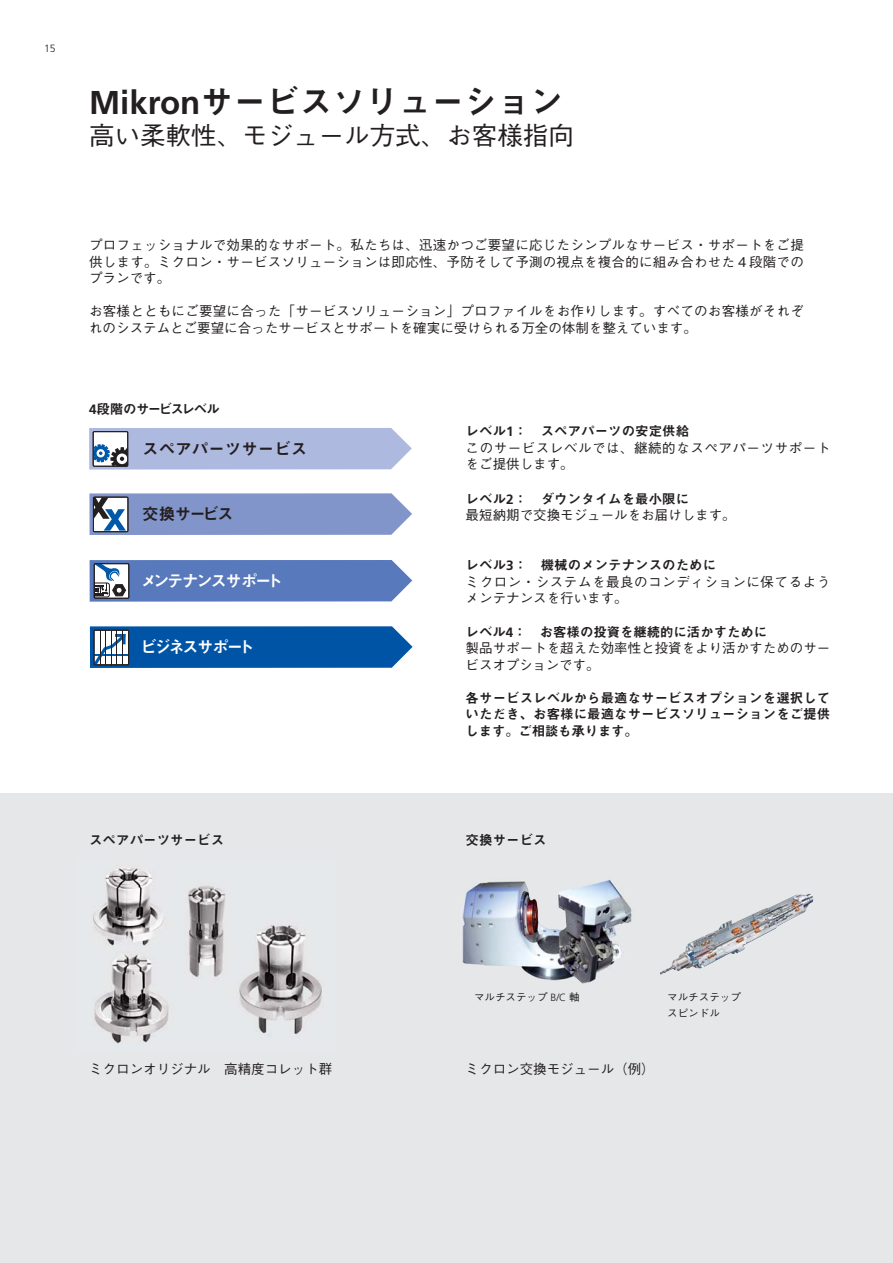
<style>
.page{position:relative;width:893px;height:1263px;background:#fff}
.page>*{position:absolute;margin:0;border:0;box-sizing:border-box;transform-origin:0 0}
.t1{font:33px "Midashi Go Pro MB31 90 msp RKSJ H";color:#231f20}
.t2{font:25.5px "Gothic BBB Pro Medium 90 msp RKSJ H";color:#231f20}
.t3{font:16.5px "Midashi Go Pro MB31 90 msp RKSJ H";letter-spacing:-.145em;color:#fff}
.t4{font:16.5px "Midashi Go Pro MB31 90 msp RKSJ H";color:#231f20}
.t5{font:13.5px/16.5px "Gothic BBB Pro Medium 90 msp RKSJ H";color:#231f20;text-align:justify}
.t6{font:13.5px/16.5px "Midashi Go Pro MB31 90 msp RKSJ H";color:#231f20;text-align:justify}
.t7{font:13.5px/16.5px "Gothic BBB Pro Medium 90 msp RKSJ H";letter-spacing:.02em;color:#231f20}
.t8{font:13.5px/16.5px "Gothic BBB Pro Medium 90 msp RKSJ H";letter-spacing:.04em;color:#231f20}
.t9{font:13.5px "Midashi Go Pro MB31 90 msp RKSJ H";letter-spacing:-.09em;color:#231f20}
.t10{font:10.5px/16.5px "Gothic BBB Pro Medium 90 msp RKSJ H";color:#231f20}
.t11{font:300 10.5px "Frutiger LT Std";color:#231f20}
.s1{font-family:"Frutiger LT Std";font-weight:700}
.s2{font-family:"Frutiger";font-weight:700}
.s3{font-family:"Frutiger";font-weight:300}
</style>
<div class="page">
<div style="left:0;top:793px;width:892px;height:470px;background:#e6e7e8"></div>
<img style="left:93px;top:868px;width:229px;height:176px">
<img style="left:462px;top:879px;width:170px;height:105px">
<img style="left:660px;top:894px;width:153px;height:81px">
<svg style="left:90px;top:560px;width:322px;height:42px;background:#6482bd"></svg>
<div style="left:94px;top:563px;width:35px;height:36px;border:1px solid #231f20"></div>
<svg style="left:89px;top:493px;width:323px;height:42px;background:#899bcc"></svg>
<div style="left:93px;top:497px;width:35px;height:35px;border:1px solid #231f20"></div>
<svg style="left:90px;top:626px;width:322px;height:42px;background:#1763ad"></svg>
<hr style="left:100px;top:631px;width:1px;height:34px;background:#231f20">
<hr style="left:105px;top:631px;width:1px;height:34px;background:#231f20">
<hr style="left:111px;top:631px;width:1px;height:34px;background:#231f20">
<hr style="left:116px;top:631px;width:1px;height:34px;background:#231f20">
<hr style="left:122px;top:631px;width:1px;height:34px;background:#231f20">
<div style="left:94px;top:630px;width:35px;height:35px;border:1px solid #231f20"></div>
<svg style="left:89px;top:428px;width:323px;height:42px;background:#b0badc"></svg>
<p class="t11" style="left:44px;top:43px;width:13px">15</p>
<h1 class="t1" style="left:89px;top:89px;width:476px"><span class="s1">Mikron</span>サービスソリューション</h1>
<h2 class="t2" style="left:89px;top:126px;width:486px">高い柔軟性、モジュール方式、お客様指向</h2>
<p class="t5" style="left:89px;top:239px;width:716px">プロフェッショナルで効果的なサポート。私たちは、迅速かつご要望に応じたシンプルなサービス・サポートをご提供します。ミクロン・サービスソリューションは即応性、予防そして予測の視点を複合的に組み合わせた４段階でのプランです。</p>
<p class="t7" style="left:89px;top:305px;width:716px">お客様とともにご要望に合った「サービスソリューション」プロファイルをお作りします。すべてのお客様がそれぞれのシステムとご要望に合ったサービスとサポートを確実に受けられる万全の体制を整えています。</p>
<p class="t9" style="left:89px;top:404px;width:132px"><span class="s2">4</span>段階のサービスレベル</p>
<p class="t4" style="left:142px;top:442px;width:166px">スペアパーツサービス</p>
<p class="t4" style="left:142px;top:508px;width:93px">交換サービス</p>
<p class="t3" style="left:140px;top:575px;width:144px">メンテナンスサポート</p>
<p class="t3" style="left:140px;top:641px;width:115px">ビジネスサポート</p>
<p class="t6" style="left:465px;top:425px;width:225px">レベル<span class="s2">1</span>：　スペアパーツの安定供給</p>
<p class="t8" style="left:465px;top:441px;width:366px">このサービスレベルでは、継続的なスペアパーツサポートをご提供します。</p>
<p class="t6" style="left:465px;top:492px;width:225px">レベル<span class="s2">2</span>：　ダウンタイムを最小限に</p>
<p class="t5" style="left:465px;top:509px;width:271px">最短納期で交換モジュールをお届けします。</p>
<p class="t6" style="left:465px;top:559px;width:252px">レベル<span class="s2">3</span>：　機械のメンテナンスのために</p>
<p class="t8" style="left:465px;top:575px;width:366px">ミクロン・システムを最良のコンディションに保てるようメンテナンスを行います。</p>
<p class="t6" style="left:465px;top:625px;width:303px">レベル<span class="s2">4</span>：　お客様の投資を継続的に活かすために</p>
<p class="t5" style="left:465px;top:642px;width:366px">製品サポートを超えた効率性と投資をより活かすためのサービスオプションです。</p>
<p class="t6" style="left:465px;top:691px;width:366px">各サービスレベルから最適なサービスオプションを選択していただき、お客様に最適なサービスソリューションをご提供します。ご相談も承ります。</p>
<p class="t6" style="left:89px;top:834px;width:137px">スペアパーツサービス</p>
<p class="t6" style="left:465px;top:834px;width:82px">交換サービス</p>
<p class="t10" style="left:474px;top:990px;width:107px">マルチステップ <span class="s3">B/C</span> 軸</p>
<p class="t10" style="left:667px;top:990px;width:85px">マルチステップ　スピンドル</p>
<p class="t5" style="left:89px;top:1062px;width:245px">ミクロンオリジナル　高精度コレット群</p>
<p class="t5" style="left:465px;top:1062px;width:190px">ミクロン交換モジュール（例）</p>
</div>
